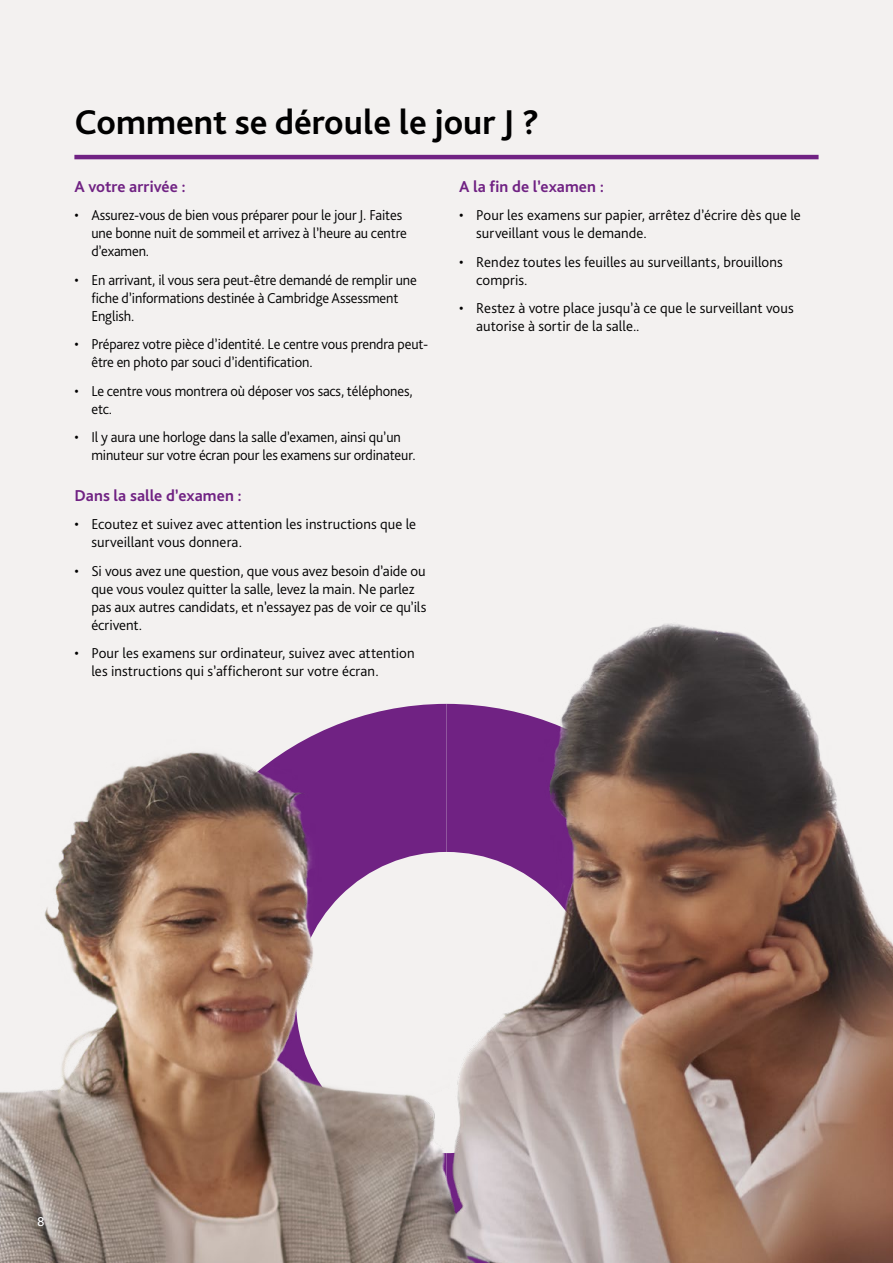
<style>
.page{position:relative;width:893px;height:1263px;background:#f3f1f0}
.page>*{position:absolute;margin:0;border:0;box-sizing:border-box;transform-origin:0 0}
.t1{font:700 36px "Bliss Pro";color:#000}
.t2{font:700 16.5px "Bliss Pro";letter-spacing:.005em;color:#702283}
.t3{font:300 15px/18px "Bliss Pro";letter-spacing:-.01em;color:#000}
.t4{font:13.5px "Bliss Pro";color:#fff}
</style>
<div class="page">
<img style="left:0;top:623px;width:893px;height:640px">
<hr style="left:74px;top:155px;width:745px;height:4px;background:#702283">
<h1 class="t1" style="left:74px;top:99px;width:466px">Comment se déroule le jour J ?</h1>
<p class="t2" style="left:74px;top:176px;width:113px">A votre arrivée :</p>
<p class="t3" style="left:91px;top:206px;width:317px;text-indent:-17px">• Assurez-vous de bien vous préparer pour le jour J. Faites une bonne nuit de sommeil et arrivez à l’heure au centre d’examen.</p>
<p class="t3" style="left:91px;top:271px;width:327px;text-indent:-17px">• En arrivant, il vous sera peut-être demandé de remplir une fiche d’informations destinée à Cambridge Assessment<br>English.</p>
<p class="t3" style="left:91px;top:335px;width:339px;text-indent:-17px">• Préparez votre pièce d’identité. Le centre vous prendra peut&shy;être en photo par souci d’identification.</p>
<p class="t3" style="left:91px;top:382px;width:323px;text-indent:-17px">• Le centre vous montrera où déposer vos sacs, téléphones, etc.</p>
<p class="t3" style="left:91px;top:428px;width:326px;text-indent:-17px">• Il y aura une horloge dans la salle d’examen, ainsi qu’un minuteur sur votre écran pour les examens sur ordinateur.</p>
<p class="t2" style="left:74px;top:485px;width:169px">Dans la salle d’examen :</p>
<p class="t3" style="left:91px;top:515px;width:326px;text-indent:-17px">• Ecoutez et suivez avec attention les instructions que le surveillant vous donnera.</p>
<p class="t3" style="left:91px;top:562px;width:337px;text-indent:-17px">• Si vous avez une question, que vous avez besoin d’aide ou que vous voulez quitter la salle, levez la main. Ne parlez pas aux autres candidats, et n’essayez pas de voir ce qu’ils écrivent.</p>
<p class="t3" style="left:91px;top:644px;width:325px;text-indent:-17px">• Pour les examens sur ordinateur, suivez avec attention les instructions qui s’afficheront sur votre écran.</p>
<p class="t2" style="left:459px;top:176px;width:146px">A la fin de l’examen :</p>
<p class="t3" style="left:476px;top:206px;width:326px;text-indent:-17px">• Pour les examens sur papier, arrêtez d’écrire dès que le surveillant vous le demande.</p>
<p class="t3" style="left:476px;top:253px;width:308px;text-indent:-17px">• Rendez toutes les feuilles au surveillants, brouillons compris.</p>
<p class="t3" style="left:476px;top:299px;width:319px;text-indent:-17px">• Restez à votre place jusqu’à ce que le surveillant vous autorise à sortir de la salle..</p>
<p class="t4" style="left:37px;top:1213px;width:9px">8</p>
</div>
